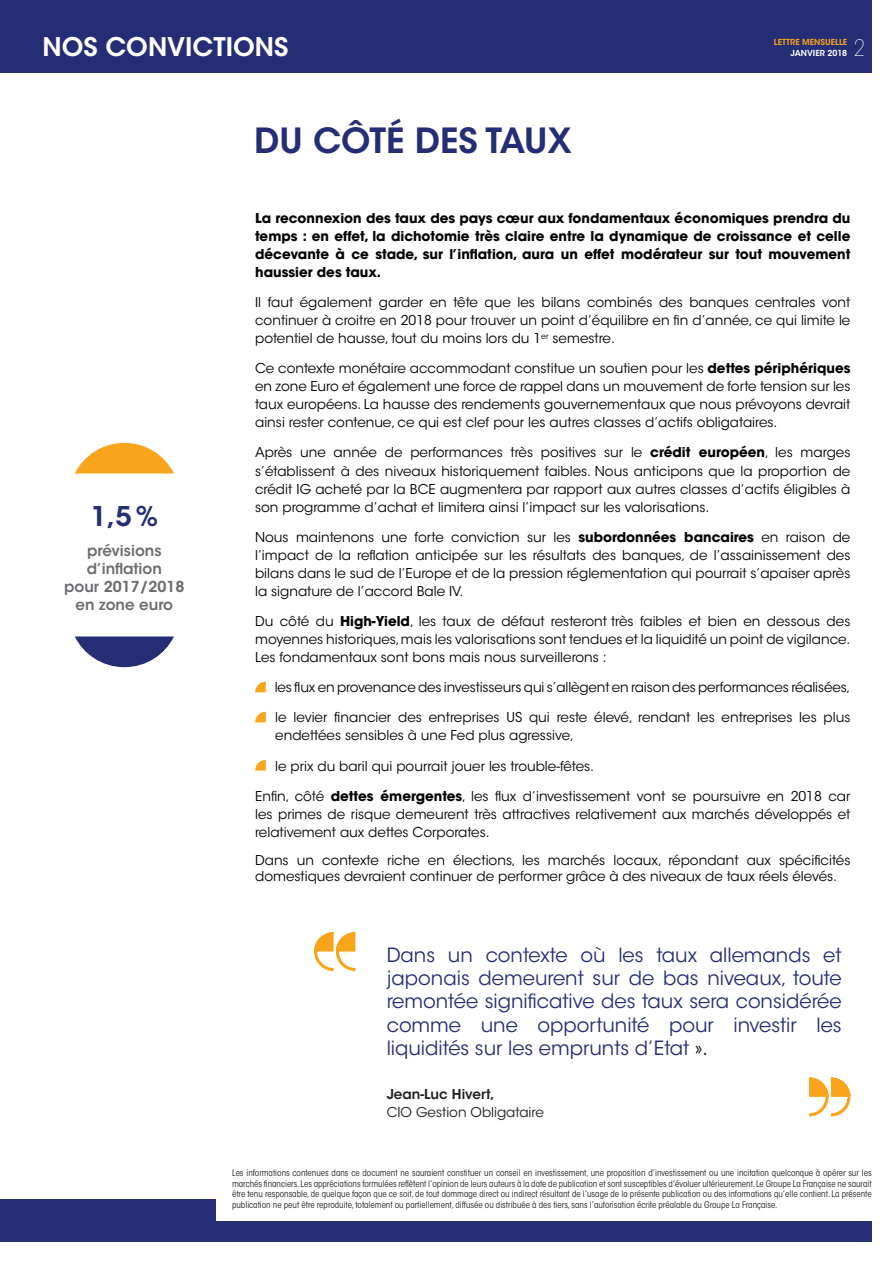
<style>
.page{position:relative;width:893px;height:1263px;background:#fff}
.page>*{position:absolute;margin:0;border:0;box-sizing:border-box;transform-origin:0 0}
.t1{font:600 34.5px "ITC Avant Garde Std";color:#252e75}
.t2{font:600 27px "ITC Avant Garde Std";color:#252e75}
.t3{font:600 25.5px "ITC Avant Garde Std";color:#fff}
.t4{font:200 condensed 22.5px "ITC Avant Garde Std";color:#fff}
.t5{font:19.5px/23.4px "ITC Avant Garde Std";color:#252e75;text-align:justify}
.t6{font:600 15px/18px "ITC Avant Garde Std";color:#6c6d70;text-align:center}
.t7{font:13.5px/18.1px "ITC Avant Garde Std";color:#040503;text-align:justify}
.t8{font:700 13.5px/18.1px "ITC Avant Garde Std";color:#040503;text-align:justify}
.t9{font:13.5px "ITC Avant Garde Std";color:#231f20}
.t10{font:600 13.5px "ITC Avant Garde Std";color:#231f20}
.t11{font:condensed 9px/10.5px "ITC Avant Garde Std";color:#231f20;text-align:justify}
.t12{font:600 8.25px "ITC Avant Garde Std";color:#f9a51b}
.t13{font:600 8.25px "ITC Avant Garde Std";color:#fff}
.s1{font-weight:700}
.s2{color:#040503}
</style>
<div class="page">
<div style="left:0;top:0;width:872px;height:72px;background:#252e75"></div>
<svg style="left:255px;top:682px;width:11px;height:10px"></svg>
<svg style="left:255px;top:712px;width:11px;height:10px"></svg>
<svg style="left:255px;top:760px;width:11px;height:10px"></svg>
<svg style="left:75px;top:636px;width:99px;height:31px"></svg>
<svg style="left:75px;top:443px;width:99px;height:30px"></svg>
<div style="left:0;top:1199px;width:872px;height:43px;background:#252e75"></div>
<div style="left:217px;top:1189px;width:676px;height:31px;background:#fff"></div>
<svg style="left:314px;top:932px;width:41px;height:39px"></svg>
<svg style="left:809px;top:1077px;width:41px;height:39px"></svg>
<h3 class="t3" style="left:43px;top:31px;width:247px">Nos Convictions</h3>
<h1 class="t1" style="left:254px;top:119px;width:319px">Du côté des taux</h1>
<p class="t13" style="left:791px;top:48px;width:58px">janvier 2018</p>
<h3 class="t4" style="left:854px;top:35px;width:13px">2</h3>
<p class="t12" style="left:774px;top:37px;width:75px">Lettre mensuelle</p>
<h2 class="t2" style="left:91px;top:499px;width:69px">1,5 %</h2>
<p class="t6" style="left:64px;top:541px;width:122px">prévisions d’inflation<br>pour 2017/2018 en zone euro</p>
<p class="t8" style="left:255px;top:208px;width:597px">La reconnexion des taux des pays cœur aux fondamentaux économiques prendra du temps : en effet, la dichotomie très claire entre la dynamique de croissance et celle décevante à ce stade, sur l’inflation, aura un effet modérateur sur tout mouvement haussier des taux.</p>
<p class="t7" style="left:255px;top:293px;width:597px">Il faut également garder en tête que les bilans combinés des banques centrales vont continuer à croitre en 2018 pour trouver un point d’équilibre en fin d’année, ce qui limite le potentiel de hausse, tout du moins lors du 1<sup>er</sup> semestre.</p>
<p class="t7" style="left:255px;top:359px;width:597px">Ce contexte monétaire accommodant constitue un soutien pour les <span class="s1">dettes périphériques </span>en zone Euro et également une force de rappel dans un mouvement de forte tension sur les taux européens. La hausse des rendements gouvernementaux que nous prévoyons devrait ainsi rester contenue, ce qui est clef pour les autres classes d’actifs obligataires.</p>
<p class="t7" style="left:255px;top:444px;width:597px">Après une année de performances très positives sur le <span class="s1">crédit européen</span>, les marges s’établissent à des niveaux historiquement faibles. Nous anticipons que la proportion de crédit IG acheté par la BCE augmentera par rapport aux autres classes d’actifs éligibles à son programme d’achat et limitera ainsi l’impact sur les valorisations.</p>
<p class="t7" style="left:255px;top:528px;width:597px">Nous maintenons une forte conviction sur les <span class="s1">subordonnées bancaires</span> en raison de l’impact de la reflation anticipée sur les résultats des banques, de l’assainissement des bilans dans le sud de l’Europe et de la pression réglementation qui pourrait s’apaiser après la signature de l’accord Bale IV.</p>
<p class="t7" style="left:255px;top:612px;width:597px">Du côté du <span class="s1">High-Yield</span>, les taux de défaut resteront très faibles et bien en dessous des moyennes historiques, mais les valorisations sont tendues et la liquidité un point de vigilance.<br>Les fondamentaux sont bons mais nous surveillerons :</p>
<p class="t7" style="left:275px;top:678px;width:577px">les flux en provenance des investisseurs qui s’allègent en raison des performances réalisées,</p>
<p class="t7" style="left:275px;top:709px;width:577px">le levier financier des entreprises US qui reste élevé, rendant les entreprises les plus endettées sensibles à une Fed plus agressive,</p>
<p class="t7" style="left:275px;top:757px;width:320px">le prix du baril qui pourrait jouer les trouble-fêtes.</p>
<p class="t7" style="left:255px;top:787px;width:597px">Enfin, côté <span class="s1">dettes émergentes</span>, les flux d’investissement vont se poursuivre en 2018 car les primes de risque demeurent très attractives relativement aux marchés développés et relativement aux dettes Corporates.</p>
<p class="t7" style="left:255px;top:852px;width:597px;line-height:16.2px">Dans un contexte riche en élections, les marchés locaux, répondant aux spécificités domestiques devraient continuer de performer grâce à des niveaux de taux réels élevés.</p>
<h3 class="t5" style="left:387px;top:943px;width:456px">Dans un contexte où les taux allemands et japonais demeurent sur de bas niveaux, toute remontée significative des taux sera considérée comme une opportunité pour investir les liquidités sur les emprunts d’Etat <span class="s2">».</span></h3>
<p class="t10" style="left:387px;top:1085px;width:109px">Jean-Luc Hivert,</p>
<p class="t9" style="left:387px;top:1103px;width:159px">CIO Gestion Obligataire</p>
<p class="t11" style="left:232px;top:1168px;width:641px">Les informations contenues dans ce document ne sauraient constituer un conseil en investissement, une proposition d’investissement ou une incitation quelconque à opérer sur les marchés financiers. Les appréciations formulées reflètent l’opinion de leurs auteurs à la date de publication et sont susceptibles d’évoluer ultérieurement. Le Groupe La Française ne saurait être tenu responsable, de quelque façon que ce soit, de tout dommage direct ou indirect résultant de l’usage de la présente publication ou des informations qu’elle contient. La présente publication ne peut être reproduite, totalement ou partiellement, diffusée ou distribuée à des tiers, sans l’autorisation écrite préalable du Groupe La Française.</p>
</div>
